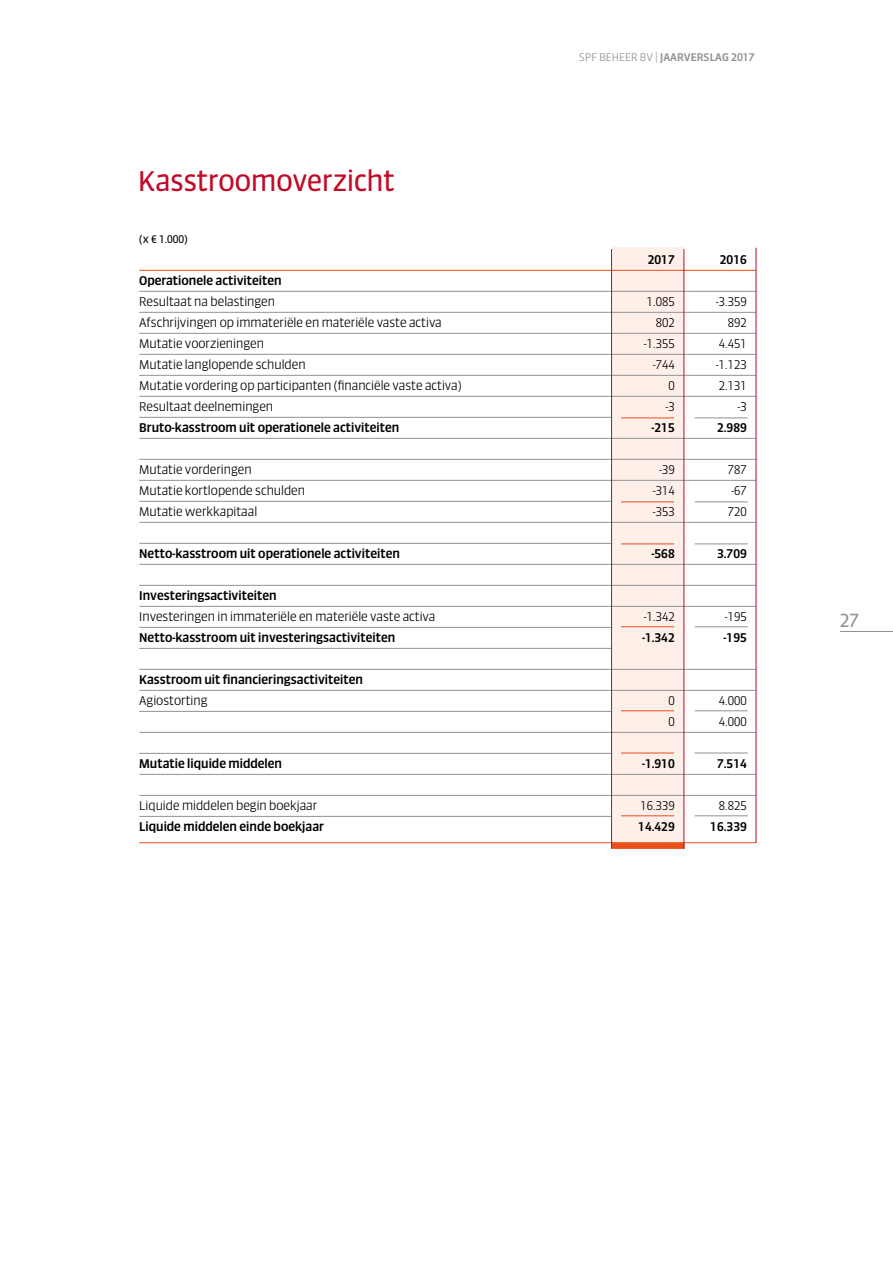
<style>
.page{position:relative;width:893px;height:1263px;background:#fff}
.page>*{position:absolute;margin:0;border:0;box-sizing:border-box;transform-origin:0 0}
.t1{font:27px "Sanuk Big Pro";color:#c10a27}
.t2{font:18px "Sanuk Big Pro";color:#919296}
.t3{font:300 12px "Sanuk Big Pro";color:#000}
.t4{font:500 12px "Sanuk Big Pro";color:#000}
.t5{font:500 10.5px "Sanuk Big Pro";letter-spacing:.01em;color:#919296}
.t6{font:10.5px "Sanuk Big Pro";color:#000}
.s1{font-weight:300}
</style>
<div class="page">
<hr style="left:840px;top:631px;width:53px;height:1px;background:#919296">
<div style="left:612px;top:248px;width:71px;height:601px;background:#fef0e8"></div>
<hr style="left:139px;top:354px;width:617px;height:1px;background:#919296">
<hr style="left:139px;top:375px;width:617px;height:1px;background:#919296">
<hr style="left:139px;top:396px;width:617px;height:1px;background:#919296">
<hr style="left:139px;top:417px;width:473px;height:1px;background:#919296">
<hr style="left:139px;top:438px;width:617px;height:1px;background:#919296">
<hr style="left:139px;top:459px;width:617px;height:1px;background:#919296">
<hr style="left:139px;top:480px;width:617px;height:1px;background:#919296">
<hr style="left:139px;top:501px;width:472px;height:1px;background:#919296">
<hr style="left:139px;top:522px;width:617px;height:1px;background:#919296">
<hr style="left:139px;top:543px;width:473px;height:1px;background:#919296">
<hr style="left:139px;top:564px;width:617px;height:1px;background:#919296">
<hr style="left:139px;top:585px;width:617px;height:1px;background:#919296">
<hr style="left:139px;top:606px;width:617px;height:1px;background:#919296">
<hr style="left:139px;top:627px;width:473px;height:1px;background:#919296">
<hr style="left:139px;top:648px;width:472px;height:1px;background:#919296">
<hr style="left:139px;top:669px;width:617px;height:1px;background:#919296">
<hr style="left:139px;top:690px;width:617px;height:1px;background:#919296">
<hr style="left:139px;top:711px;width:472px;height:1px;background:#919296">
<hr style="left:139px;top:732px;width:617px;height:1px;background:#919296">
<hr style="left:139px;top:753px;width:473px;height:1px;background:#919296">
<hr style="left:139px;top:774px;width:617px;height:1px;background:#919296">
<hr style="left:139px;top:795px;width:617px;height:1px;background:#919296">
<hr style="left:139px;top:816px;width:473px;height:1px;background:#919296">
<hr style="left:139px;top:842px;width:617px;height:1px;background:#e94e1b">
<hr style="left:621px;top:417px;width:53px;height:1px;background:#e94e1b">
<hr style="left:695px;top:417px;width:53px;height:1px;background:#919296">
<hr style="left:621px;top:543px;width:53px;height:1px;background:#e94e1b">
<hr style="left:695px;top:543px;width:53px;height:1px;background:#919296">
<hr style="left:621px;top:501px;width:53px;height:1px;background:#e94e1b">
<hr style="left:695px;top:501px;width:53px;height:1px;background:#919296">
<hr style="left:621px;top:626px;width:53px;height:1px;background:#e94e1b">
<hr style="left:695px;top:626px;width:53px;height:1px;background:#919296">
<hr style="left:621px;top:710px;width:53px;height:1px;background:#e94e1b">
<hr style="left:695px;top:710px;width:53px;height:1px;background:#919296">
<hr style="left:621px;top:753px;width:53px;height:1px;background:#e94e1b">
<hr style="left:695px;top:753px;width:53px;height:1px;background:#919296">
<hr style="left:621px;top:815px;width:53px;height:1px;background:#e94e1b">
<hr style="left:695px;top:815px;width:53px;height:1px;background:#919296">
<hr style="left:139px;top:270px;width:617px;height:1px;background:#e94e1b">
<hr style="left:139px;top:291px;width:617px;height:1px;background:#919296">
<hr style="left:139px;top:312px;width:617px;height:1px;background:#919296">
<hr style="left:139px;top:333px;width:617px;height:1px;background:#919296">
<hr style="left:756px;top:248px;width:1px;height:595px;background:#c10a27">
<div style="left:612px;top:843px;width:72px;height:6px;background:#e94e1b"></div>
<hr style="left:684px;top:249px;width:1px;height:600px;background:#c10a27">
<hr style="left:611px;top:249px;width:1px;height:600px;background:#c10a27">
<h1 class="t1" style="left:138px;top:164px;width:258px">Kasstroomoverzicht</h1>
<p class="t6" style="left:139px;top:232px;width:50px">(x € 1.000)</p>
<p class="t5" style="left:579px;top:51px;width:177px"><span class="s1">SPF BEHEER BV |</span> JAARVERSLAG 2017</p>
<p class="t4" style="left:648px;top:252px;width:28px">2017</p>
<p class="t4" style="left:720px;top:252px;width:28px">2016</p>
<p class="t4" style="left:139px;top:273px;width:144px">Operationele activiteiten</p>
<p class="t3" style="left:139px;top:294px;width:137px">Resultaat na belastingen</p>
<p class="t3" style="left:647px;top:294px;width:29px">1.085</p>
<p class="t3" style="left:716px;top:294px;width:32px">-3.359</p>
<p class="t3" style="left:139px;top:315px;width:304px">Afschrijvingen op immateriële en materiële vaste activa</p>
<p class="t3" style="left:656px;top:315px;width:21px">802</p>
<p class="t3" style="left:728px;top:315px;width:21px">892</p>
<p class="t3" style="left:139px;top:336px;width:126px">Mutatie voorzieningen</p>
<p class="t3" style="left:644px;top:336px;width:32px">-1.355</p>
<p class="t3" style="left:719px;top:336px;width:29px">4.451</p>
<p class="t3" style="left:139px;top:357px;width:168px">Mutatie langlopende schulden</p>
<p class="t3" style="left:653px;top:357px;width:24px">-744</p>
<p class="t3" style="left:716px;top:357px;width:32px">-1.123</p>
<p class="t3" style="left:139px;top:378px;width:324px">Mutatie vordering op participanten (financiële vaste activa)</p>
<p class="t3" style="left:668px;top:378px;width:8px">0</p>
<p class="t3" style="left:719px;top:378px;width:29px">2.131</p>
<p class="t3" style="left:139px;top:399px;width:135px">Resultaat deelnemingen</p>
<p class="t3" style="left:665px;top:399px;width:11px">-3</p>
<p class="t3" style="left:737px;top:399px;width:11px">-3</p>
<p class="t4" style="left:139px;top:420px;width:262px">Bruto-kasstroom uit operationele activiteiten</p>
<p class="t4" style="left:652px;top:420px;width:25px">-215</p>
<p class="t4" style="left:717px;top:420px;width:31px">2.989</p>
<p class="t3" style="left:139px;top:462px;width:114px">Mutatie vorderingen</p>
<p class="t3" style="left:659px;top:462px;width:17px">-39</p>
<p class="t3" style="left:728px;top:462px;width:21px">787</p>
<p class="t3" style="left:139px;top:483px;width:167px">Mutatie kortlopende schulden</p>
<p class="t3" style="left:653px;top:483px;width:24px">-314</p>
<p class="t3" style="left:731px;top:483px;width:17px">-67</p>
<p class="t3" style="left:139px;top:504px;width:120px">Mutatie werkkapitaal</p>
<p class="t3" style="left:653px;top:504px;width:24px">-353</p>
<p class="t3" style="left:728px;top:504px;width:21px">720</p>
<p class="t4" style="left:139px;top:546px;width:262px">Netto-kasstroom uit operationele activiteiten</p>
<p class="t4" style="left:652px;top:546px;width:25px">-568</p>
<p class="t4" style="left:717px;top:546px;width:31px">3.709</p>
<p class="t4" style="left:139px;top:588px;width:139px">Investeringsactiviteiten</p>
<p class="t3" style="left:139px;top:609px;width:298px">Investeringen in immateriële en materiële vaste activa</p>
<p class="t3" style="left:644px;top:609px;width:32px">-1.342</p>
<p class="t3" style="left:725px;top:609px;width:24px">-195</p>
<p class="t4" style="left:139px;top:630px;width:258px">Netto-kasstroom uit investeringsactiviteiten</p>
<p class="t4" style="left:642px;top:630px;width:34px">-1.342</p>
<p class="t4" style="left:724px;top:630px;width:25px">-195</p>
<p class="t4" style="left:139px;top:672px;width:225px">Kasstroom uit financieringsactiviteiten</p>
<p class="t3" style="left:139px;top:693px;width:70px">Agiostorting</p>
<p class="t3" style="left:668px;top:693px;width:8px">0</p>
<p class="t3" style="left:719px;top:693px;width:29px">4.000</p>
<p class="t3" style="left:668px;top:714px;width:8px">0</p>
<p class="t3" style="left:719px;top:714px;width:29px">4.000</p>
<p class="t4" style="left:139px;top:756px;width:144px">Mutatie liquide middelen</p>
<p class="t4" style="left:642px;top:756px;width:34px">-1.910</p>
<p class="t4" style="left:717px;top:756px;width:31px">7.514</p>
<p class="t3" style="left:139px;top:798px;width:180px">Liquide middelen begin boekjaar</p>
<p class="t3" style="left:641px;top:798px;width:36px">16.339</p>
<p class="t3" style="left:719px;top:798px;width:29px">8.825</p>
<p class="t4" style="left:139px;top:819px;width:186px">Liquide middelen einde boekjaar</p>
<p class="t4" style="left:638px;top:819px;width:38px">14.429</p>
<p class="t4" style="left:710px;top:819px;width:38px">16.339</p>
<h2 class="t2" style="left:840px;top:609px;width:21px">27</h2>
</div>
